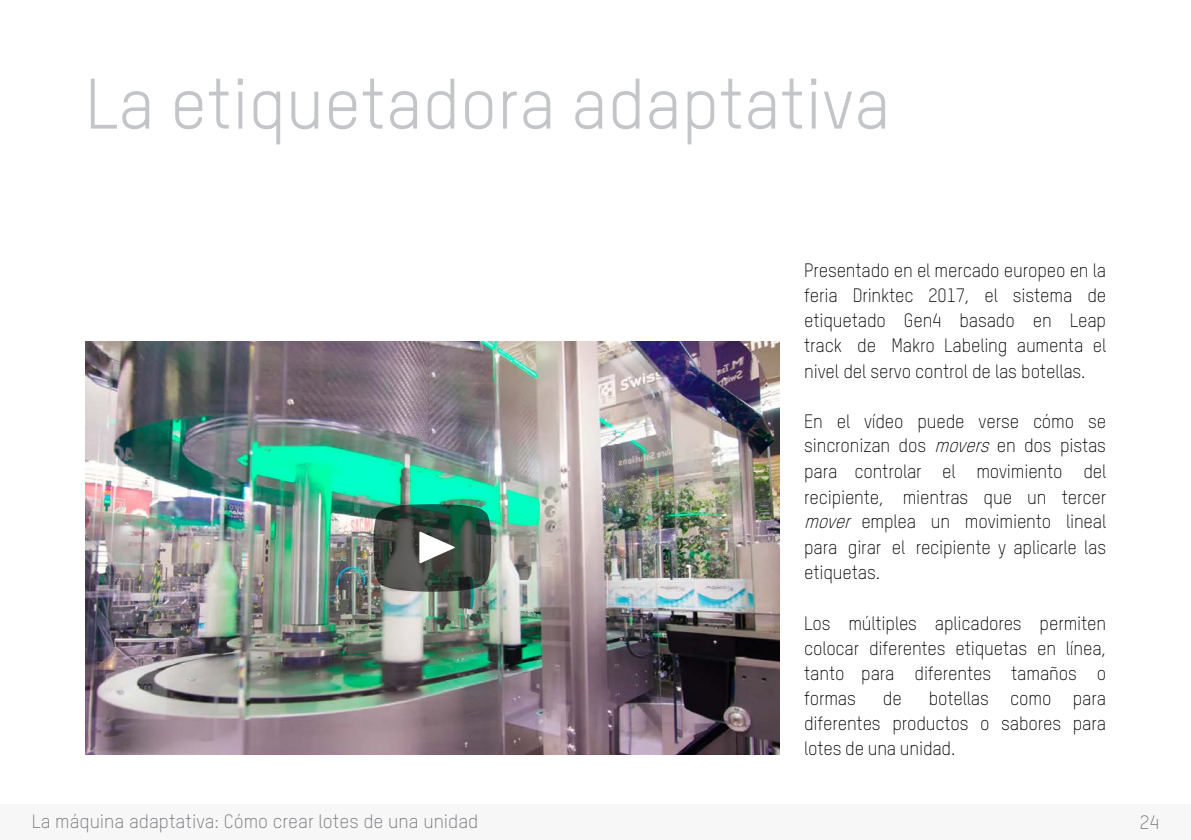
<style>
.page{position:relative;width:1191px;height:840px;background:#fff}
.page>*{position:absolute;margin:0;border:0;box-sizing:border-box;transform-origin:0 0}
.t1{font:70px "TSTARPRO";color:#c3c5c8}
.t2{font:300 19px/25.2px "TSTARPRO";letter-spacing:-.01em;color:#000;text-align:justify;scale:.95 1}
.t3{font:300 19px "TSTARPRO";color:#757378}
.s1{font-style:italic}
</style>
<div class="page">
<div style="left:0;top:804px;width:1191px;height:35px;background:#f7f7f8"></div>
<img style="left:85px;top:341px;width:694px;height:413px">
<svg style="left:373px;top:504px;width:118px;height:87px;background:#485951"></svg>
<h1 class="t1" style="left:85px;top:57px;width:807px">La etiquetadora adaptativa</h1>
<p class="t2" style="left:804px;top:257px;width:319px">Presentado en el mercado europeo en la feria Drinktec 2017, el sistema de etiquetado Gen4 basado en Leap track de Makro Labeling aumenta el nivel del servo control de las botellas.</p>
<p class="t2" style="left:804px;top:408px;width:319px">En el vídeo puede verse cómo se sincronizan dos <span class="s1">movers</span> en dos pistas para controlar el movimiento del recipiente, mientras que un tercer <span class="s1">mover</span> emplea un movimiento lineal para girar el recipiente y aplicarle las etiquetas.</p>
<p class="t2" style="left:804px;top:609px;width:319px">Los múltiples aplicadores permiten colocar diferentes etiquetas en línea, tanto para diferentes tamaños o formas</p>
<p class="t2" style="left:804px;top:685px;width:319px;text-indent:125px">botellas como para diferentes productos o sabores para lotes de una unidad.</p>
<p class="t2" style="left:883px;top:684px;width:21px">de</p>
<p class="t3" style="left:32px;top:808px;width:448px">La máquina adaptativa: Cómo crear lotes de una unidad</p>
<p class="t3" style="left:1140px;top:809px;width:21px">24</p>
</div>
